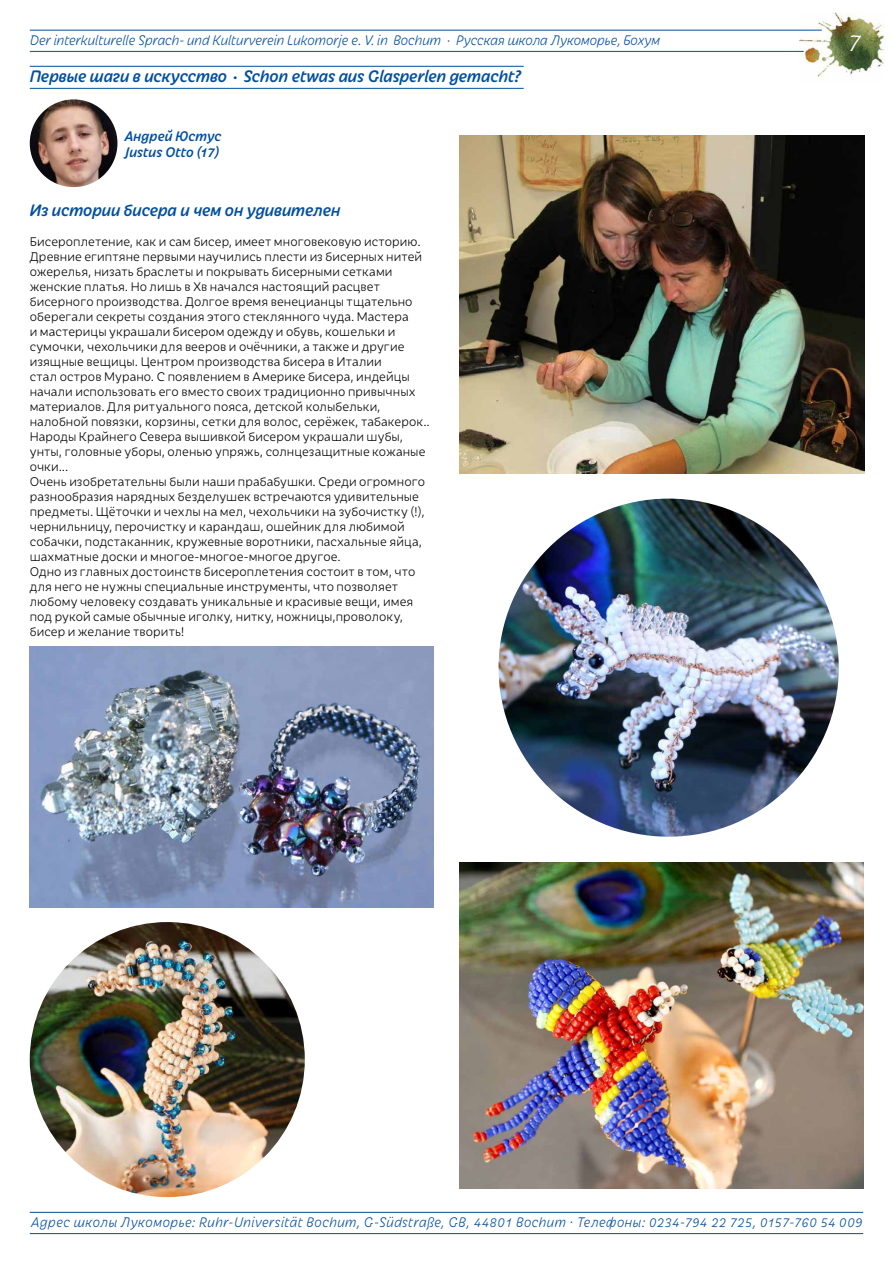
<style>
.page{position:relative;width:893px;height:1263px;background:#fff}
.page>*{position:absolute;margin:0;border:0;box-sizing:border-box;transform-origin:0 0}
.t1{font:italic 300 27px "Iskra";color:#fff}
.t2{font:italic 500 18px "Iskra";color:#004f9f}
.t3{font:italic 300 15px "Iskra";letter-spacing:.025em;color:#004f9f}
.t4{font:italic 300 15px "Iskra";color:#004f9f}
.t5{font:italic 500 15px/16.5px "Iskra";letter-spacing:.01em;color:#004f9f}
.t6{font:300 13.5px/15px "Iskra";letter-spacing:.01em;color:#000}
</style>
<div class="page">
<img style="left:799px;top:12px;width:85px;height:65px">
<hr style="left:30px;top:30px;width:792px;height:1px;background:#004f9f">
<hr style="left:30px;top:1212px;width:833px;height:1px;background:#004f9f">
<hr style="left:30px;top:51px;width:774px;height:1px;background:#004f9f">
<hr style="left:30px;top:1233px;width:833px;height:1px;background:#004f9f">
<hr style="left:30px;top:66px;width:494px;height:1px;background:#004f9f">
<hr style="left:30px;top:88px;width:494px;height:1px;background:#004f9f">
<img style="left:30px;top:99px;width:87px;height:88px;border-radius:44px">
<img style="left:459px;top:135px;width:405px;height:338px">
<img style="left:30px;top:647px;width:404px;height:260px">
<img style="left:459px;top:863px;width:404px;height:325px">
<img style="left:498px;top:499px;width:341px;height:338px">
<img style="left:30px;top:922px;width:275px;height:275px;border-radius:138px">
<p class="t4" style="left:30px;top:31px;width:632px">Der interkulturelle Sprach- und Kulturverein Lukomorje e. V. in Bochum · Русская школа Лукоморье, Бохум</p>
<h2 class="t2" style="left:30px;top:64px;width:493px">Первые шаги в искусство ∙ Schon etwas aus Glasperlen gemacht?</h2>
<p class="t5" style="left:124px;top:127px;width:99px">Андрей Юстус<br>Justus Otto (17)</p>
<h2 class="t2" style="left:30px;top:197px;width:312px">Из истории бисера и чем он удивителен</h2>
<p class="t6" style="left:30px;top:234px;width:402px">Бисероплетение, как и сам бисер, имеет многовековую историю.<br>Древние египтяне первыми научились плести из бисерных нитей ожерелья, низать браслеты и покрывать бисерными сетками женские платья. Но лишь в Хв начался настоящий расцвет бисерного производства. Долгое время венецианцы тщательно оберегали секреты создания этого стеклянного чуда. Мастера<br>и мастерицы украшали бисером одежду и обувь, кошельки и сумочки, чехольчики для вееров и очёчники, а также и другие изящные вещицы. Центром производства бисера в Италии<br>стал остров Мурано. С появлением в Америке бисера, индейцы начали использовать его вместо своих традиционно привычных материалов. Для ритуального пояса, детской колыбельки, налобной повязки, корзины, сетки для волос, серёжек, табакерок..<br>Народы Крайнего Севера вышивкой бисером украшали шубы, унты, головные уборы, оленью упряжь, солнцезащитные кожаные очки...<br>Очень изобретательны были наши прабабушки. Среди огромного разнообразия нарядных безделушек встречаются удивительные предметы. Щёточки и чехлы на мел, чехольчики на зубочистку (!), чернильницу, перочистку и карандаш, ошейник для любимой собачки, подстаканник, кружевные воротники, пасхальные яйца, шахматные доски и многое-многое-многое другое.<br>Одно из главных достоинств бисероплетения состоит в том, что для него не нужны специальные инструменты, что позволяет любому человеку создавать уникальные и красивые вещи, имея под рукой самые обычные иголку, нитку, ножницы,проволоку, бисер и желание творить!</p>
<h1 class="t1" style="left:848px;top:25px;width:15px">7</h1>
<p class="t3" style="left:31px;top:1212px;width:833px">Адрес школы Лукоморье: Ruhr-Universität Bochum, G-Südstraße, GB, 44801 Bochum · Телефоны: 0234-794 22 725, 0157-760 54 009</p>
</div>
